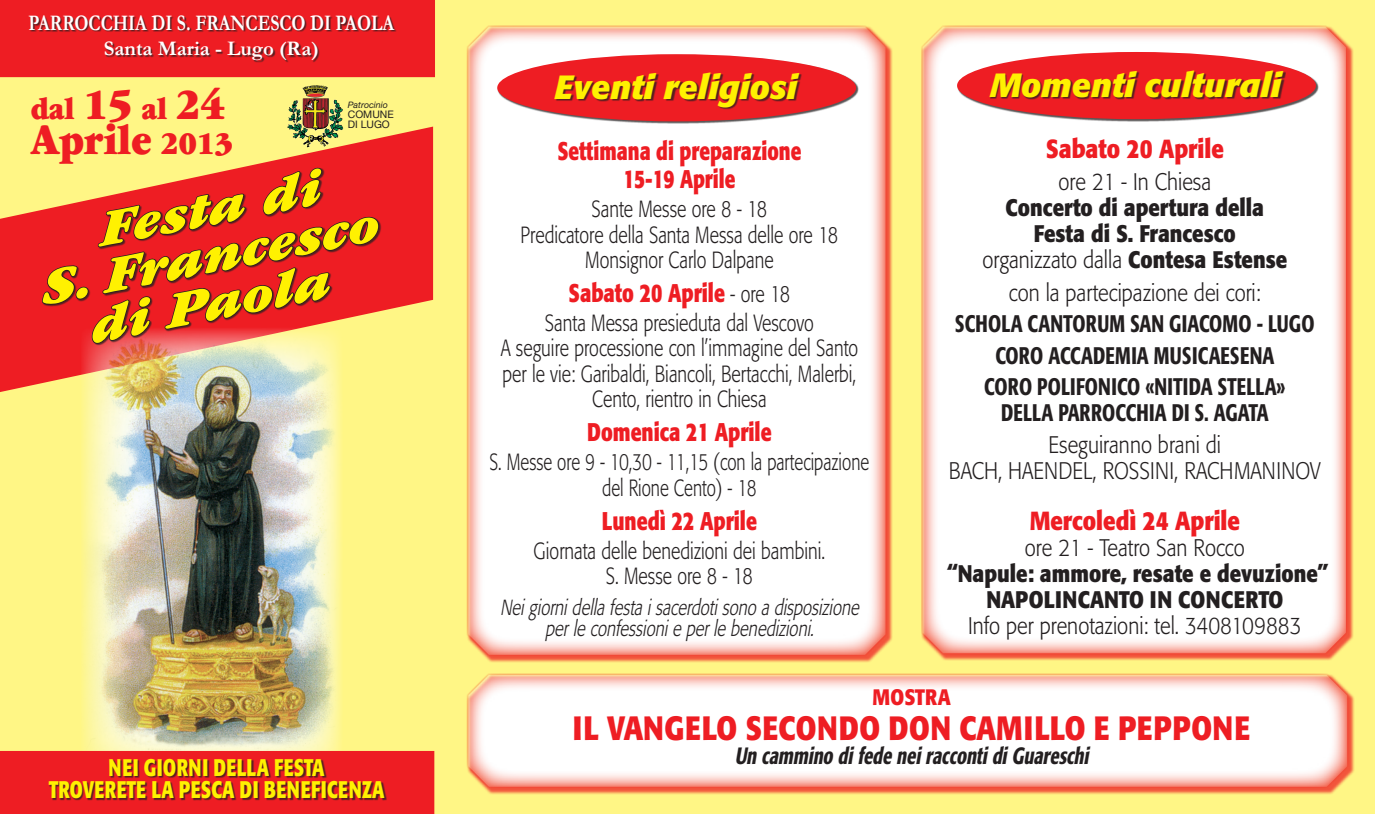
<style>
.page{position:relative;width:1375px;height:814px;background:#fff}
.page>*{position:absolute;margin:0;border:0;box-sizing:border-box;transform-origin:0 0}
.t1{font:italic 900 52.5px/46.7px "Garamond";color:#fff101;text-align:center;scale:1.04 1}
.t2{font:900 44.62px "Garamond";color:#ee1d23;scale:.85 1}
.t3{font:700 33.43px "Formata";color:#ee1d23;scale:.85 1}
.t4{font:italic 700 33.25px "Formata";color:#fff101}
.t5{font:900 32.73px "Garamond";color:#ee1d23;scale:.85 1}
.t6{font:700 25.9px "Formata";color:#ee1d23;scale:.86 1}
.t7{font:700 25.38px "Formata";color:#ee1d23;scale:.77 1}
.t8{font:700 25.38px/28.9px "Formata";color:#ee1d23;text-align:center;scale:.75 1}
.t9{font:300 23.8px/25.9px "Formata";color:#231f20;text-align:center;scale:.86 1}
.t10{font:700 23.8px/25.9px "Formata";color:#231f20;text-align:center;scale:.86 1}
.t11{font:500 condensed 23.8px/31.5px "Formata";letter-spacing:.01em;color:#231f20;text-align:center;scale:.86 1}
.t12{font:700 23.8px/22.2px "Formata";letter-spacing:.02em;color:#fff101;text-align:center;scale:.75 1}
.t13{font:300 23.28px/25.4px "Formata";color:#231f20;text-align:center;scale:.77 1}
.t14{font:300 23.28px/25.4px "Formata";color:#231f20;text-align:center;scale:.73 1}
.t15{font:italic 500 condensed 23.28px "Formata";color:#231f20;scale:.85 1}
.t16{font:700 22.4px "Garamond";color:#fff;scale:.8 1}
.t17{font:700 22.22px "Formata";color:#ee1d23;scale:.85 1}
.t18{font:italic 300 21.7px/21.7px "Formata";color:#231f20;text-align:center;scale:.77 1}
.t19{font:700 20.82px "Garamond";color:#fff}
.t20{font:10.33px/10.5px "Helvetica Neue";color:#231f20}
.t21{font:italic 8.92px "Helvetica Neue";color:#231f20}
.s1{font-size:44.62px}
.s2{font-size:32.73px}
.s3{font-weight:300;font-size:23.28px;color:#231f20}
.s4{font-weight:300}
</style>
<div class="page">
<div style="left:0;top:0;width:1374px;height:814px;background:#fff685"></div>
<div style="left:0;top:0;width:435px;height:77px;background:#ee1d23"></div>
<div style="left:30px;top:16px;width:366px;height:46px;background:#231f20;opacity:.75"></div>
<svg style="left:0;top:127px;width:433px;height:265px"></svg>
<img style="left:82px;top:346px;width:260px;height:405px">
<svg style="left:41px;top:166px;width:338px;height:180px"></svg>
<div style="left:0;top:751px;width:434px;height:63px;background:#ee1d23"></div>
<div style="left:50px;top:759px;width:337px;height:42px;background:#231f20;opacity:.75"></div>
<img style="left:302px;top:85px;width:16px;height:13px">
<svg style="left:466px;top:25px;width:422px;height:632px"></svg>
<div style="left:466px;top:673px;width:888px;height:121px;background:#ee1d23;opacity:.75"></div>
<svg style="left:466px;top:673px;width:883px;height:116px"></svg>
<div style="left:497px;top:55px;width:361px;height:69px;background:#231f20;opacity:.75"></div>
<div style="left:497px;top:54px;width:359px;height:67px;background:#ee1d23;border-radius:50%"></div>
<div style="left:554px;top:74px;width:247px;height:35px;background:#231f20;opacity:.75"></div>
<div style="left:921px;top:25px;width:427px;height:631px;background:#fff"></div>
<div style="left:957px;top:52px;width:361px;height:70px;background:#231f20;opacity:.75"></div>
<div style="left:956px;top:52px;width:359px;height:67px;background:#ee1d23;border-radius:50%"></div>
<div style="left:989px;top:71px;width:296px;height:29px;background:#231f20;opacity:.75"></div>
<p class="t16" style="left:28px;top:9px;width:458px">PARROCCHIA DI S. FRANCESCO DI PAOLA</p>
<p class="t19" style="left:104px;top:36px;width:216px">SANTA MARIA - LUGO (RA)</p>
<h3 class="t5" style="left:31px;top:91px;width:230px">dal <span class="s1">15</span> al <span class="s1">24</span></h3>
<h2 class="t2" style="left:31px;top:116px;width:239px">Aprile <span class="s2">2013</span></h2>
<h1 class="t1" style="left:26px;top:220px;width:331px;rotate:-11deg">Festa di<br>S. Francesco di Paola</h1>
<p class="t21" style="left:348px;top:99px;width:42px">Patrocinio</p>
<p class="t20" style="left:348px;top:109px;width:47px">COMUNE<br>DI LUGO</p>
<p class="t12" style="left:49px;top:756px;width:449px">NEI GIORNI DELLA FESTA<br>TROVERETE LA PESCA DI BENEFICENZA</p>
<h3 class="t4" style="left:554px;top:67px;width:244px">Eventi religiosi</h3>
<h3 class="t4" style="left:989px;top:65px;width:293px">Momenti culturali</h3>
<p class="t8" style="left:557px;top:136px;width:327px">Settimana di preparazione<br>15-19 Aprile</p>
<p class="t13" style="left:520px;top:197px;width:414px">Sante Messe ore 8 - 18<br>Predicatore della Santa Messa delle ore 18<br>Monsignor Carlo Dalpane</p>
<p class="t7" style="left:568px;top:277px;width:289px">Sabato 20 Aprile <span class="s3">- ore 18</span></p>
<p class="t13" style="left:500px;top:310px;width:466px">Santa Messa presieduta dal Vescovo<br>A seguire processione con l’immagine del Santo per le vie: Garibaldi, Biancoli, Bertacchi, Malerbi, Cento, rientro in Chiesa</p>
<p class="t7" style="left:587px;top:416px;width:241px">Domenica 21 Aprile</p>
<p class="t14" style="left:489px;top:449px;width:522px">S. Messe ore 9 - 10,30 - 11,15 (con la partecipazione del Rione Cento) - 18</p>
<p class="t7" style="left:601px;top:505px;width:203px">Lunedì 22 Aprile</p>
<p class="t13" style="left:533px;top:538px;width:380px">Giornata delle benedizioni dei bambini.<br>S. Messe ore 8 - 18</p>
<p class="t18" style="left:500px;top:596px;width:473px">Neigiornidellafestaisacerdotisono adisposizione perle confessionie perle benedizioni.</p>
<p class="t6" style="left:1045px;top:133px;width:208px">Sabato 20 Aprile</p>
<p class="t9" style="left:1058px;top:169px;width:179px">ore 21 - In Chiesa</p>
<p class="t10" style="left:982px;top:194px;width:356px">Concerto di apertura della<br>Festa di S. Francesco<br><span class="s4">organizzato dalla</span> Contesa Estense</p>
<p class="t9" style="left:1008px;top:280px;width:295px">con la partecipazione dei cori:</p>
<p class="t11" style="left:955px;top:308px;width:419px">SCHOLA CANTORUM SAN GIACOMO - LUGO<br>CORO ACCADEMIA MUSICAESENA<br>CORO POLIFONICO «NITIDA STELLA»</p>
<p class="t11" style="left:1000px;top:397px;width:313px">DELLA PARROCCHIA DI S. AGATA</p>
<p class="t9" style="left:948px;top:431px;width:434px">Eseguiranno brani di<br>BACH, HAENDEL, ROSSINI, RACHMANINOV</p>
<p class="t6" style="left:1029px;top:505px;width:246px">Mercoledì 24 Aprile</p>
<p class="t9" style="left:1024px;top:535px;width:257px">ore 21 - Teatro San Rocco</p>
<p class="t10" style="left:947px;top:560px;width:445px">“Napule: ammore, resate e devuzione”<br>NAPOLINCANTO IN CONCERTO</p>
<p class="t9" style="left:967px;top:613px;width:389px">Info per prenotazioni: tel. 3408109883</p>
<p class="t17" style="left:872px;top:683px;width:93px">MOSTRA</p>
<h3 class="t3" style="left:572px;top:707px;width:64px">il vangelo</h3>
<h3 class="t3" style="left:745px;top:707px;width:24px">secondo</h3>
<h3 class="t3" style="left:888px;top:707px;width:25px">don</h3>
<h3 class="t3" style="left:959px;top:707px;width:22px">camillo</h3>
<h3 class="t3" style="left:1093px;top:707px;width:52px">e peppone</h3>
<p class="t15" style="left:734px;top:741px;width:423px">Un cammino difedeneiraccontidiGuareschi</p>
</div>
